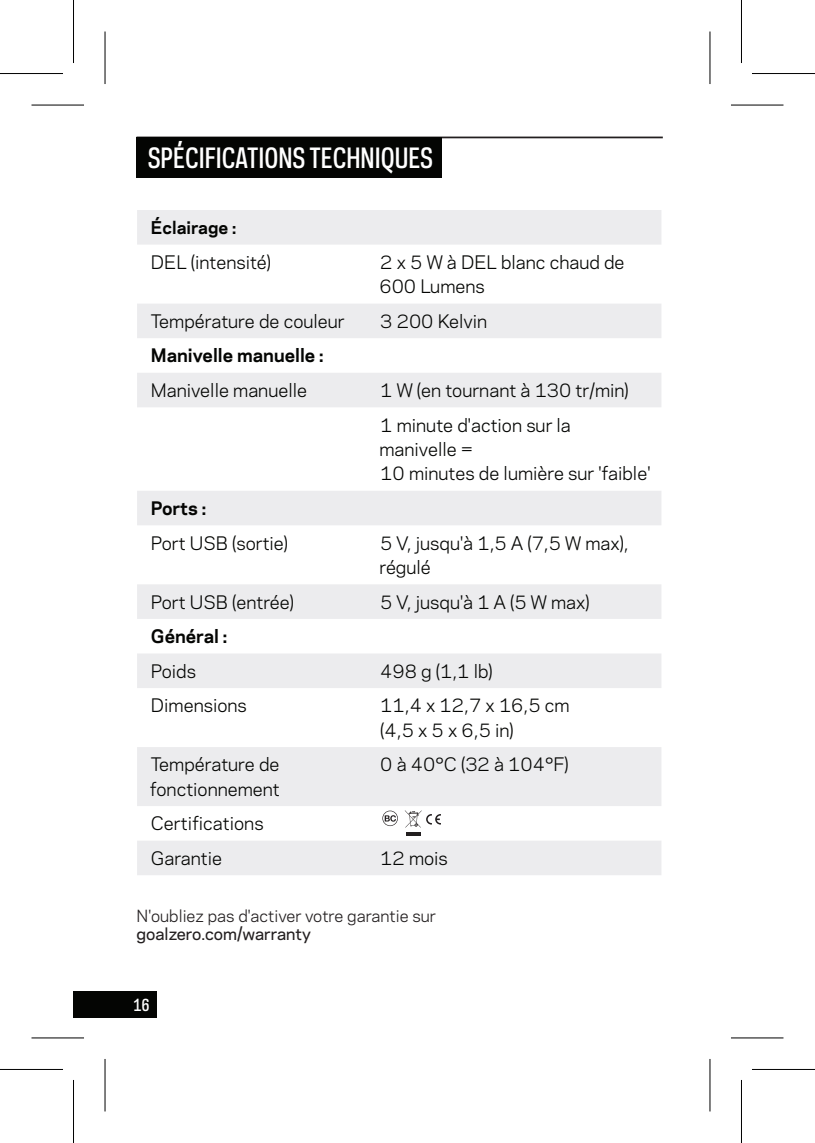
<style>
.page{position:relative;width:815px;height:1143px;background:#fff}
.page>*{position:absolute;margin:0;border:0;box-sizing:border-box;transform-origin:0 0}
.t1{font:500 26.25px "Galaxie Polaris Condensed";color:#fff}
.t2{font:17.5px/24.5px "Galaxie Polaris";color:#040503}
.t3{font:700 17.5px "Galaxie Polaris";color:#040503}
.t4{font:700 16.45px "Galaxie Polaris";color:#040503}
.t5{font:15.75px "Galaxie Polaris";color:#231f20}
.t6{font:500 15.75px "Galaxie Polaris";color:#231f20}
.t7{font:500 15.75px "Galaxie Polaris Condensed";color:#fff}
</style>
<div class="page">
<div style="left:74px;top:991px;width:83px;height:26px;background:#040503"></div>
<svg style="left:137px;top:210px;width:524px;height:665px"></svg>
<svg style="left:382px;top:810px;width:16px;height:16px"></svg>
<svg style="left:405px;top:810px;width:36px;height:17px"></svg>
<hr style="left:406px;top:832px;width:15px;height:3px;background:#231f20">
<hr style="left:136px;top:136px;width:527px;height:2px;background:#231f20">
<div style="left:137px;top:138px;width:305px;height:40px;background:#040503"></div>
<svg style="left:32px;top:1038px;width:52px;height:1px"></svg>
<svg style="left:731px;top:1038px;width:52px;height:1px"></svg>
<svg style="left:710px;top:32px;width:1px;height:52px"></svg>
<svg style="left:710px;top:1059px;width:1px;height:52px"></svg>
<hr style="left:32px;top:104px;width:52px;height:2px;background:#000">
<hr style="left:731px;top:104px;width:52px;height:2px;background:#000">
<hr style="left:32px;top:1037px;width:52px;height:1px;background:#000">
<hr style="left:731px;top:1037px;width:52px;height:1px;background:#000">
<hr style="left:104px;top:32px;width:2px;height:52px;background:#000">
<hr style="left:104px;top:1058px;width:2px;height:53px;background:#000">
<hr style="left:709px;top:32px;width:1px;height:52px;background:#000">
<hr style="left:709px;top:1058px;width:1px;height:53px;background:#000">
<svg style="left:0;top:1069px;width:63px;height:1px"></svg>
<svg style="left:752px;top:1069px;width:63px;height:1px"></svg>
<hr style="left:0;top:73px;width:63px;height:1px;background:#000">
<hr style="left:752px;top:73px;width:63px;height:1px;background:#000">
<hr style="left:0;top:1068px;width:63px;height:1px;background:#000">
<hr style="left:752px;top:1068px;width:63px;height:1px;background:#000">
<hr style="left:73px;top:0;width:1px;height:63px;background:#000">
<hr style="left:73px;top:1079px;width:1px;height:63px;background:#000">
<hr style="left:741px;top:0;width:1px;height:63px;background:#000">
<hr style="left:741px;top:1079px;width:1px;height:63px;background:#000">
<h1 class="t1" style="left:148px;top:140px;width:287px">SPÉCIFICATIONS TECHNIQUES</h1>
<p class="t4" style="left:151px;top:215px;width:87px">Éclairage :</p>
<p class="t2" style="left:151px;top:249px;width:122px">DEL (intensité)</p>
<p class="t2" style="left:379px;top:249px;width:247px">2 x 5 W à DEL blanc chaud de<br>600 Lumens</p>
<p class="t2" style="left:151px;top:308px;width:195px">Température de couleur</p>
<p class="t2" style="left:380px;top:308px;width:108px">3 200 Kelvin</p>
<p class="t3" style="left:151px;top:342px;width:174px">Manivelle manuelle :</p>
<p class="t2" style="left:151px;top:377px;width:158px">Manivelle manuelle</p>
<p class="t2" style="left:380px;top:372px;width:250px;line-height:34.6px">1 W (en tournant à 130 tr/min)<br>1 minute d'action sur la</p>
<p class="t2" style="left:379px;top:436px;width:272px">manivelle =<br>10 minutes de lumière sur 'faible'</p>
<p class="t3" style="left:151px;top:495px;width:57px">Ports :</p>
<p class="t2" style="left:151px;top:529px;width:139px">Port USB (sortie)</p>
<p class="t2" style="left:379px;top:529px;width:251px">5 V, jusqu'à 1,5 A (7,5 W max), régulé</p>
<p class="t2" style="left:151px;top:588px;width:145px">Port USB (entrée)</p>
<p class="t2" style="left:380px;top:588px;width:211px">5 V, jusqu'à 1 A (5 W max)</p>
<p class="t3" style="left:151px;top:623px;width:78px">Général :</p>
<p class="t2" style="left:151px;top:657px;width:47px">Poids</p>
<p class="t2" style="left:380px;top:657px;width:114px">498 g (1,1 lb)</p>
<p class="t2" style="left:151px;top:692px;width:97px">Dimensions</p>
<p class="t2" style="left:380px;top:692px;width:191px">11,4 x 12,7 x 16,5 cm (4,5 x 5 x 6,5 in)</p>
<p class="t2" style="left:150px;top:751px;width:131px">Température de fonctionnement</p>
<p class="t2" style="left:380px;top:751px;width:190px">0 à 40°C (32 à 104°F)</p>
<p class="t2" style="left:151px;top:805px;width:114px;line-height:34.6px">Certifications<br>Garantie</p>
<p class="t2" style="left:380px;top:845px;width:69px">12 mois</p>
<p class="t5" style="left:136px;top:903px;width:301px">N'oubliez pas d'activer votre garantie sur</p>
<p class="t6" style="left:136px;top:922px;width:176px">goalzero.com/warranty</p>
<p class="t7" style="left:133px;top:994px;width:18px">16</p>
</div>
